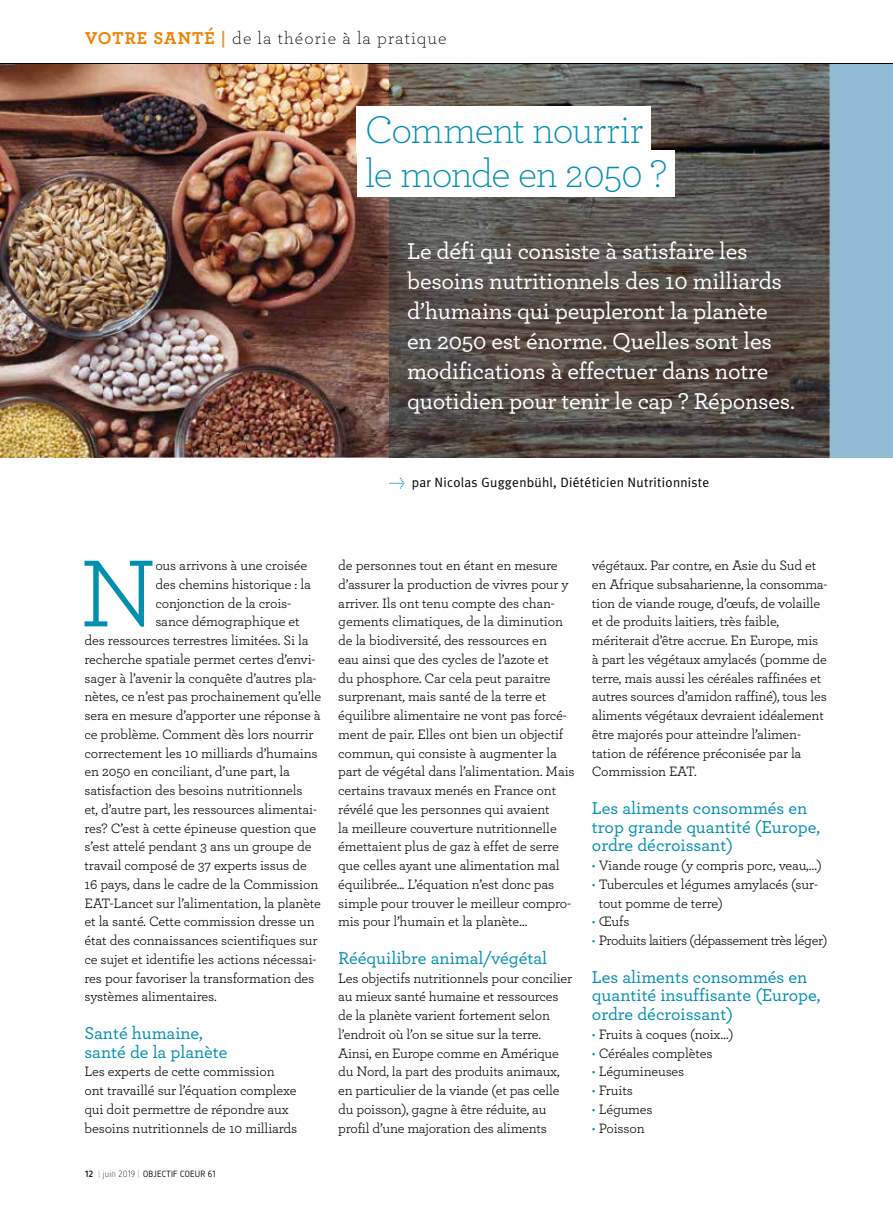
<style>
.page{position:relative;width:893px;height:1212px;background:#fff}
.page>*{position:absolute;margin:0;border:0;box-sizing:border-box;transform-origin:0 0}
.t1{font:99.75px "Archer";color:#008eb1}
.t2{font:300 40.5px/43.5px "Archer";letter-spacing:-.035em;color:#008eb1}
.t3{font:500 24px/30px "Archer";letter-spacing:-.01em;color:#fff}
.t4{font:500 18px/18.8px "Archer";color:#008eb1}
.t5{font:300 18px "Archer";letter-spacing:.06em;color:#000}
.t6{font:14.25px/18.8px "Archer";letter-spacing:-.015em;color:#000}
.t7{font:13.5px "Meta Plus Normal";letter-spacing:.02em;color:#000}
.t8{font:9px "Netto OT";letter-spacing:.03em;color:#000}
.s1{font-weight:700;color:#f08100}
.s2{font-weight:700;color:#f28f25}
.s3{color:#008eb1}
.s4{font-weight:700}
.s5{font-family:"Perfograma";color:#3fa535}
.s6{font-weight:300}
</style>
<div class="page">
<img style="left:103px;top:65px;width:286px;height:245px">
<img style="left:0;top:65px;width:103px;height:393px">
<img style="left:103px;top:310px;width:286px;height:148px">
<div style="left:829px;top:64px;width:64px;height:394px;background:#91bad3"></div>
<img style="left:389px;top:65px;width:440px;height:393px">
<div style="left:357px;top:106px;width:294px;height:47px;background:#fff"></div>
<div style="left:357px;top:150px;width:317px;height:46px;background:#fff"></div>
<hr style="left:0;top:64px;width:893px;height:1px;background:#000">
<p class="t5" style="left:85px;top:26px;width:363px"><span class="s1">VOTRE SANTÉ</span> <span class="s2">|</span> de la théorie à la pratique</p>
<h2 class="t2" style="left:365px;top:106px;width:303px">Comment nourrir le monde en 2050 ?</h2>
<h3 class="t3" style="left:407px;top:235px;width:389px">Le défi qui consiste à satisfaire les besoins nutritionnels des 10 milliards d’humains qui peupleront la planète en 2050 est énorme. Quelles sont les modifications à effectuer dans notre quotidien pour tenir le cap ? Réponses.</h3>
<p class="t7" style="left:389px;top:475px;width:321px"><span class="s3">&gt;</span> par Nicolas Guggenbühl, Diététicien Nutritionniste</p>
<h1 class="t1" style="left:79px;top:524px;width:79px">N</h1>
<p class="t6" style="left:155px;top:555px;width:153px">ous arrivons à une croisée</p>
<p class="t6" style="left:155px;top:574px;width:157px">des chemins historique : la</p>
<p class="t6" style="left:155px;top:593px;width:137px">conjonction de la crois-</p>
<p class="t6" style="left:155px;top:611px;width:146px">sance démographique et</p>
<p class="t6" style="left:85px;top:630px;width:226px">des ressources terrestres limitées. Si la</p>
<p class="t6" style="left:85px;top:649px;width:233px">recherche spatiale permet certes d’envi-</p>
<p class="t6" style="left:85px;top:668px;width:234px">sager à l’avenir la conquête d’autres pla-</p>
<p class="t6" style="left:85px;top:686px;width:238px">nètes, ce n’est pas prochainement qu’elle</p>
<p class="t6" style="left:85px;top:705px;width:238px">sera en mesure d’apporter une réponse à</p>
<p class="t6" style="left:85px;top:724px;width:231px">ce problème. Comment dès lors nourrir</p>
<p class="t6" style="left:85px;top:743px;width:235px">correctement les 10 milliards d’humains</p>
<p class="t6" style="left:85px;top:761px;width:207px">en 2050 en conciliant, d’une part, la</p>
<p class="t6" style="left:85px;top:780px;width:220px">satisfaction des besoins nutritionnels</p>
<p class="t6" style="left:85px;top:799px;width:234px">et, d’autre part, les ressources alimentai-</p>
<p class="t6" style="left:85px;top:818px;width:233px">res? C’est à cette épineuse question que</p>
<p class="t6" style="left:85px;top:836px;width:228px">s’est attelé pendant 3 ans un groupe de</p>
<p class="t6" style="left:85px;top:855px;width:224px">travail composé de 37 experts issus de</p>
<p class="t6" style="left:85px;top:874px;width:235px">16 pays, dans le cadre de la Commission</p>
<p class="t6" style="left:85px;top:893px;width:238px">EAT-Lancet sur l’alimentation, la planète</p>
<p class="t6" style="left:85px;top:911px;width:232px">et la santé. Cette commission dresse un</p>
<p class="t6" style="left:85px;top:930px;width:235px">état des connaissances scientifiques sur</p>
<p class="t6" style="left:85px;top:949px;width:233px">ce sujet et identifie les actions nécessai-</p>
<p class="t6" style="left:85px;top:968px;width:231px">res pour favoriser la transformation des</p>
<p class="t6" style="left:85px;top:986px;width:134px">systèmes alimentaires.</p>
<p class="t4" style="left:85px;top:1022px;width:145px">Santé humaine, santé de la planète</p>
<p class="t6" style="left:85px;top:1061px;width:214px">Les experts de cette commission ont travaillé sur l’équation complexe qui doit permettre de répondre aux besoins nutritionnels de 10 milliards</p>
<p class="t8" style="left:85px;top:1168px;width:132px"><span class="s4">12</span> <span class="s5">|</span> <span class="s6">juin 2019</span> <span class="s5">|</span> OBJECTIF COEUR 61</p>
<p class="t6" style="left:338px;top:555px;width:238px">de personnes tout en étant en mesure d’assurer la production de vivres pour y arriver. Ils ont tenu compte des chan&shy;gements climatiques, de la diminution de la biodiversité, des ressources en<br>eau ainsi que des cycles de l’azote et<br>du phosphore. Car cela peut paraitre surprenant, mais santé de la terre et équilibre alimentaire ne vont pas forcé&shy;ment de pair. Elles ont bien un objectif commun, qui consiste à augmenter la part de végétal dans l’alimentation. Mais certains travaux menés en France ont révélé que les personnes qui avaient<br>la meilleure couverture nutritionnelle émettaient plus de gaz à effet de serre que celles ayant une alimentation mal équilibrée... L’équation n’est donc pas simple pour trouver le meilleur compro&shy;mis pour l’humain et la planète…</p>
<p class="t4" style="left:338px;top:947px;width:210px">Rééquilibre animal/végétal</p>
<p class="t6" style="left:338px;top:968px;width:235px">Les objectifs nutritionnels pour concilier au mieux santé humaine et ressources de la planète varient fortement selon l’endroit où l’on se situe sur la terre.<br>Ainsi, en Europe comme en Amérique du Nord, la part des produits animaux, en particulier de la viande (et pas celle du poisson), gagne à être réduite, au profil d’une majoration des aliments</p>
<p class="t6" style="left:592px;top:555px;width:237px">végétaux. Par contre, en Asie du Sud et en Afrique subsaharienne, la consomma&shy;tion de viande rouge, d’œufs, de volaille et de produits laitiers, très faible, mériterait d’être accrue. En Europe, mis à part les végétaux amylacés (pomme de terre, mais aussi les céréales raffinées et autres sources d’amidon raffiné), tous les aliments végétaux devraient idéalement être majorés pour atteindre l’alimen&shy;tation de référence préconisée par la Commission EAT.</p>
<p class="t4" style="left:592px;top:797px;width:230px">Les aliments consommés en trop grande quantité (Europe, ordre décroissant)</p>
<p class="t6" style="left:592px;top:855px;width:231px"><span class="s3">•</span> Viande rouge (y compris porc, veau,…)</p>
<p class="t6" style="left:599px;top:874px;width:221px;text-indent:-7px"><span class="s3">•</span> Tubercules et légumes amylacés (sur&shy;tout pomme de terre)</p>
<p class="t6" style="left:592px;top:911px;width:39px"><span class="s3">•</span> Œufs</p>
<p class="t6" style="left:592px;top:930px;width:237px"><span class="s3">•</span> Produits laitiers (dépassement très léger)</p>
<p class="t4" style="left:592px;top:966px;width:230px">Les aliments consommés en quantité insuffisante (Europe, ordre décroissant)</p>
<p class="t6" style="left:592px;top:1024px;width:143px"><span class="s3">•</span> Fruits à coques (noix…)</p>
<p class="t6" style="left:592px;top:1043px;width:122px"><span class="s3">•</span> Céréales complètes</p>
<p class="t6" style="left:592px;top:1061px;width:94px"><span class="s3">•</span> Légumineuses</p>
<p class="t6" style="left:592px;top:1080px;width:42px"><span class="s3">•</span> Fruits</p>
<p class="t6" style="left:592px;top:1099px;width:62px"><span class="s3">•</span> Légumes</p>
<p class="t6" style="left:592px;top:1118px;width:54px"><span class="s3">•</span> Poisson</p>
</div>
